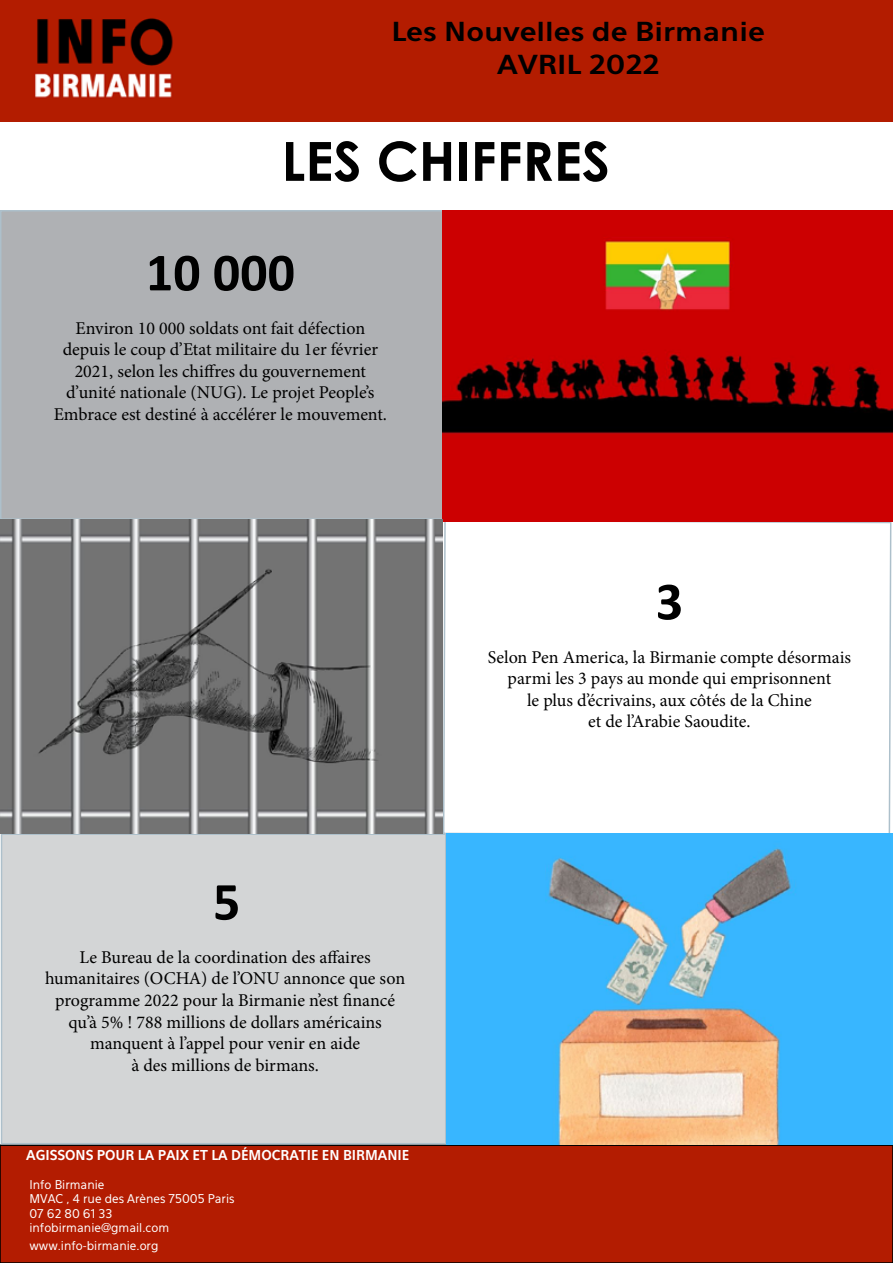
<style>
.page{position:relative;width:893px;height:1263px;background:#fff}
.page>*{position:absolute;margin:0;border:0;box-sizing:border-box;transform-origin:0 0}
.t1{font:700 54px "Century Gothic";color:#000}
.t2{font:700 54px "Calibri";color:#000}
.t3{font:700 25.95px/32.4px "Eau Sans";color:#000;text-align:center;scale:1.14 1}
.t4{font:18px/21.6px "Minion Pro";color:#000;text-align:center}
.t5{font:700 13.5px "Eau Sans";color:#fff}
.t6{font:12px/14.4px "Eau Sans";color:#fff}
</style>
<div class="page">
<div style="left:0;top:1145px;width:893px;height:118px;background:#b31c01"></div>
<div style="left:0;top:1144px;width:893px;height:119px;border:2px solid #000"></div>
<div style="left:0;top:0;width:893px;height:122px;background:#b31c00"></div>
<div style="left:2px;top:834px;width:444px;height:310px;background:#d3d5d6"></div>
<div style="left:1px;top:833px;width:445px;height:311px;border:2px solid #adc0cb"></div>
<svg style="left:442px;top:521px;width:450px;height:316px"></svg>
<div style="left:1px;top:211px;width:445px;height:308px;background:#afb1b4"></div>
<div style="left:0;top:210px;width:446px;height:310px;border:2px solid #adc0cb"></div>
<img style="left:443px;top:210px;width:450px;height:311px">
<img style="left:1px;top:520px;width:442px;height:313px">
<img style="left:446px;top:833px;width:447px;height:311px">
<h2 class="t3" style="left:392px;top:15px;width:329px">Les Nouvelles de Birmanie<br>AVRIL 2022</h2>
<h1 class="t1" style="left:282px;top:120px;width:330px">LES CHIFFRES</h1>
<h1 class="t2" style="left:146px;top:234px;width:151px">10 000</h1>
<p class="t4" style="left:54px;top:317px;width:335px">Environ 10 000 soldats ont fait défection depuis le coup d’Etat militaire du 1er février 2021, selon les chiffres du gouvernement d’unité nationale (NUG). Le projet People’s Embrace est destiné à accélérer le mouvement.</p>
<h1 class="t2" style="left:213px;top:863px;width:29px">5</h1>
<p class="t4" style="left:45px;top:946px;width:362px">Le Bureau de la coordination des affaires humanitaires (OCHA) de l’ONU annonce que son programme 2022 pour la Birmanie n’est financé qu’à 5% ! 788 millions de dollars américains manquent à l’appel pour venir en aide<br>à des millions de birmans.</p>
<p class="t5" style="left:26px;top:1147px;width:385px">AGISSONS POUR LA PAIX ET LA DÉMOCRATIE EN BIRMANIE</p>
<p class="t6" style="left:29px;top:1177px;width:207px">Info Birmanie<br>MVAC , 4 rue des Arènes 75005 Paris<br>07 62 80 61 33 infobirmanie@gmail.com</p>
<p class="t6" style="left:29px;top:1239px;width:131px">www.info-birmanie.org</p>
<h1 class="t2" style="left:656px;top:563px;width:29px">3</h1>
<p class="t4" style="left:488px;top:646px;width:365px">Selon Pen America, la Birmanie compte désormais parmi les 3 pays au monde qui emprisonnent<br>le plus d’écrivains, aux côtés de la Chine<br>et de l’Arabie Saoudite.</p>
</div>
